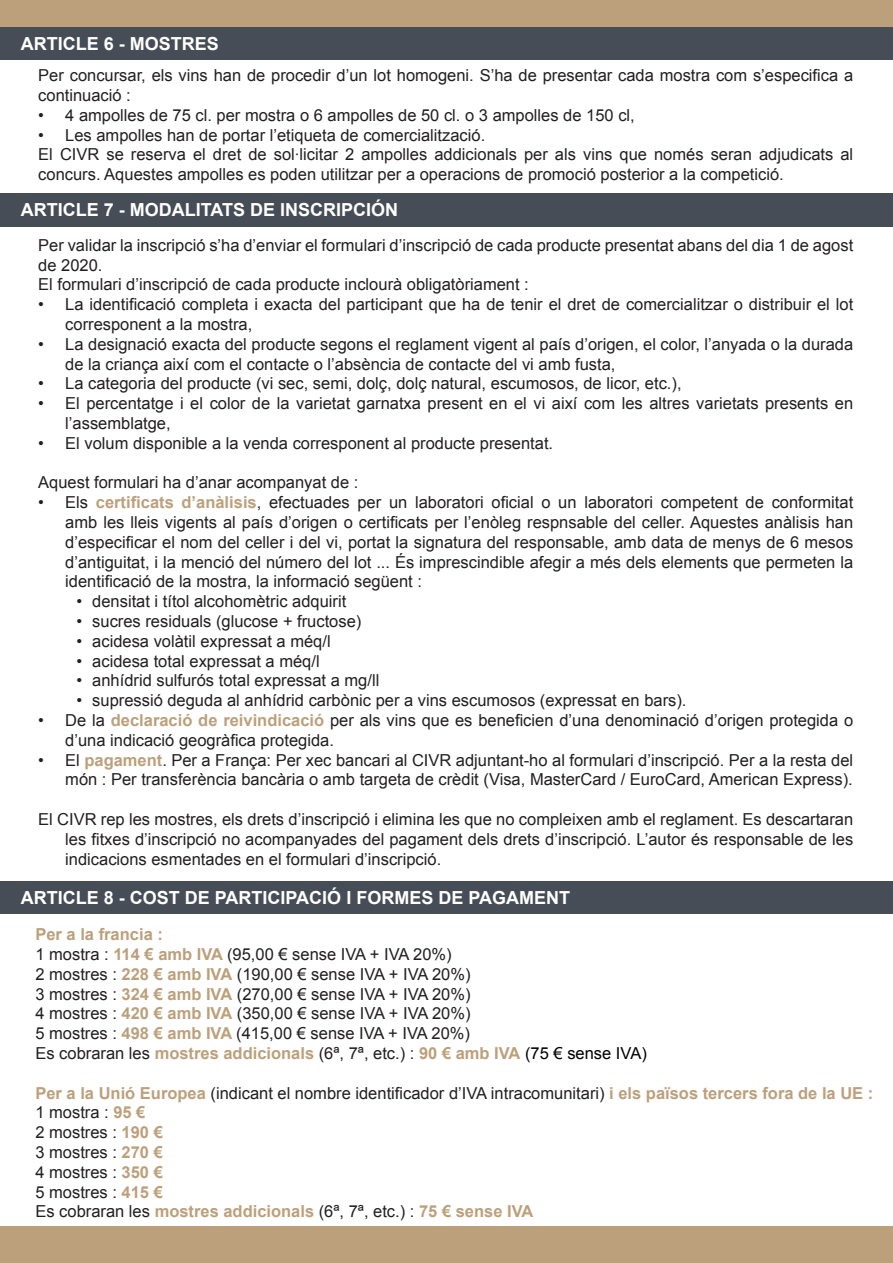
<style>
.page{position:relative;width:893px;height:1263px;background:#fff}
.page>*{position:absolute;margin:0;border:0;box-sizing:border-box;transform-origin:0 0}
.t1{font:700 18px "Arial";color:#fff}
.t2{font:16.5px/19.8px "Arial";color:#231f20}
.t3{font:700 16.5px "Arial";color:#bca07b}
.s1{font-weight:700;color:#bca07b}
.s2{font-weight:400;color:#231f20}
.s3{font-weight:400;color:#000}
</style>
<div class="page">
<div style="left:0;top:0;width:893px;height:45px;background:#bca07b"></div>
<div style="left:0;top:28px;width:893px;height:32px;background:#464d57"></div>
<div style="left:0;top:193px;width:893px;height:34px;background:#464d57"></div>
<div style="left:0;top:882px;width:893px;height:32px;background:#464d57"></div>
<div style="left:0;top:1226px;width:893px;height:37px;background:#bca07b"></div>
<p class="t1" style="left:21px;top:31px;width:200px">ARTICLE 6 - MOSTRES</p>
<p class="t2" style="left:38px;top:66px;width:816px">Per concursar, els vins han de procedir d’un lot homogeni. S’ha de presentar cada mostra com s’especifica a continuació :</p>
<p class="t2" style="left:38px;top:105px;width:598px">• 4 ampolles de 75 cl. per mostra o 6 ampolles de 50 cl. o 3 ampolles de 150 cl,</p>
<p class="t2" style="left:38px;top:125px;width:449px">• Les ampolles han de portar l’etiqueta de comercialització.</p>
<p class="t2" style="left:38px;top:145px;width:816px">El CIVR se reserva el dret de sol·licitar 2 ampolles addicionals per als vins que només seran adjudicats al concurs. Aquestes ampolles es poden utilitzar per a operacions de promoció posterior a la competició.</p>
<p class="t1" style="left:21px;top:198px;width:379px">ARTICLE 7 - MODALITATS DE INSCRIPCIÓN</p>
<p class="t2" style="left:38px;top:235px;width:816px">Per validar la inscripció s’ha d’enviar el formulari d’inscripció de cada producte presentat abans del dia 1 de agost de 2020.</p>
<p class="t2" style="left:38px;top:275px;width:492px">El formulari d’inscripció de cada producte inclourà obligatòriament :</p>
<p class="t2" style="left:65px;top:295px;width:789px;text-indent:-27px">• La identificació completa i exacta del participant que ha de tenir el dret de comercialitzar o distribuir el lot corresponent a la mostra,</p>
<p class="t2" style="left:65px;top:334px;width:789px;text-indent:-27px">• La designació exacta del producte segons el reglament vigent al país d’origen, el color, l’anyada o la durada de la criança així com el contacte o l’absència de contacte del vi amb fusta,</p>
<p class="t2" style="left:38px;top:374px;width:645px">• La categoria del producte (vi sec, semi, dolç, dolç natural, escumosos, de licor, etc.),</p>
<p class="t2" style="left:65px;top:394px;width:789px;text-indent:-27px">• El percentatge i el color de la varietat garnatxa present en el vi així com les altres varietats presents en l’assemblatge,</p>
<p class="t2" style="left:38px;top:433px;width:516px">• El volum disponible a la venda corresponent al producte presentat.</p>
<p class="t2" style="left:38px;top:473px;width:322px">Aquest formulari ha d’anar acompanyat de :</p>
<p class="t2" style="left:65px;top:493px;width:789px;text-align:justify;text-indent:-27px">• Els <span class="s1">certificats d’anàlisis</span>, efectuades per un laboratori oficial o un laboratori competent de conformitat amb les lleis vigents al país d’origen o certificats per l’enòleg respnsable del celler. Aquestes anàlisis han d’especificar el nom del celler i del vi, portat la signatura del responsable, amb data de menys de 6 mesos d’antiguitat, i la menció del número del lot ... És imprescindible afegir a més dels elements que permeten la identificació de la mostra, la informació següent :</p>
<p class="t2" style="left:77px;top:592px;width:271px">• densitat i títol alcohomètric adquirit</p>
<p class="t2" style="left:77px;top:611px;width:286px">• sucres residuals (glucose + fructose)</p>
<p class="t2" style="left:77px;top:631px;width:256px">• acidesa volàtil expressat a méq/l</p>
<p class="t2" style="left:77px;top:651px;width:245px">• acidesa total expressat a méq/l</p>
<p class="t2" style="left:77px;top:671px;width:304px">• anhídrid sulfurós total expressat a mg/ll</p>
<p class="t2" style="left:77px;top:691px;width:611px">• supressió deguda al anhídrid carbònic per a vins escumosos (expressat en bars).</p>
<p class="t2" style="left:65px;top:710px;width:789px;text-indent:-27px">• De la <span class="s1">declaració de reivindicació</span> per als vins que es beneficien d’una denominació d’origen protegida o d’una indicació geogràfica protegida.</p>
<p class="t2" style="left:38px;top:750px;width:816px;text-align:right">• El <span class="s1">pagament</span>. Per a França: Per xec bancari al CIVR adjuntant-ho al formulari d’inscripció. Per a la resta del món : Per transferència bancària o amb targeta de crèdit (Visa, MasterCard / EuroCard, American Express).</p>
<p class="t2" style="left:65px;top:809px;width:789px;text-align:justify;text-indent:-27px">El CIVR rep les mostres, els drets d’inscripció i elimina les que no compleixen amb el reglament. Es descartaran les fitxes d’inscripció no acompanyades del pagament dels drets d’inscripció. L’autor és responsable de les indicacions esmentades en el formulari d’inscripció.</p>
<p class="t1" style="left:21px;top:885px;width:551px">ARTICLE 8 - COST DE PARTICIPACIÓ I FORMES DE PAGAMENT</p>
<p class="t3" style="left:35px;top:923px;width:129px">Per a la francia :</p>
<p class="t2" style="left:35px;top:944px;width:418px">1 mostra : <span class="s1">114 € amb IVA</span> (95,00 € sense IVA + IVA 20%)</p>
<p class="t2" style="left:35px;top:964px;width:437px">2 mostres : <span class="s1">228 € amb IVA</span> (190,00 € sense IVA + IVA 20%)</p>
<p class="t2" style="left:35px;top:984px;width:437px">3 mostres : <span class="s1">324 € amb IVA</span> (270,00 € sense IVA + IVA 20%)</p>
<p class="t2" style="left:35px;top:1004px;width:437px">4 mostres : <span class="s1">420 € amb IVA</span> (350,00 € sense IVA + IVA 20%)</p>
<p class="t2" style="left:35px;top:1023px;width:436px">5 mostres : <span class="s1">498 € amb IVA</span> (415,00 € sense IVA + IVA 20%)</p>
<p class="t3" style="left:35px;top:1042px;width:613px"><span class="s2">Es cobraran les</span> mostres addicionals <span class="s2">(6ª, 7ª, etc.) :</span> 90 € amb IVA <span class="s3">(75 € sense IVA)</span></p>
<p class="t2" style="left:35px;top:1083px;width:839px"><span class="s1">Per a la Unió Europea</span> (indicant el nombre identificador d’IVA intracomunitari) <span class="s1">i els països tercers fora de la UE :</span></p>
<p class="t2" style="left:35px;top:1103px;width:112px">1 mostra : <span class="s1">95 €</span></p>
<p class="t2" style="left:35px;top:1122px;width:129px">2 mostres : <span class="s1">190 €</span></p>
<p class="t2" style="left:35px;top:1142px;width:129px">3 mostres : <span class="s1">270 €</span></p>
<p class="t2" style="left:35px;top:1162px;width:129px">4 mostres : <span class="s1">350 €</span></p>
<p class="t2" style="left:35px;top:1182px;width:129px">5 mostres : <span class="s1">415 €</span></p>
<p class="t3" style="left:35px;top:1201px;width:499px"><span class="s2">Es cobraran les</span> mostres addicionals <span class="s2">(6ª, 7ª, etc.) :</span> 75 € sense IVA</p>
</div>
